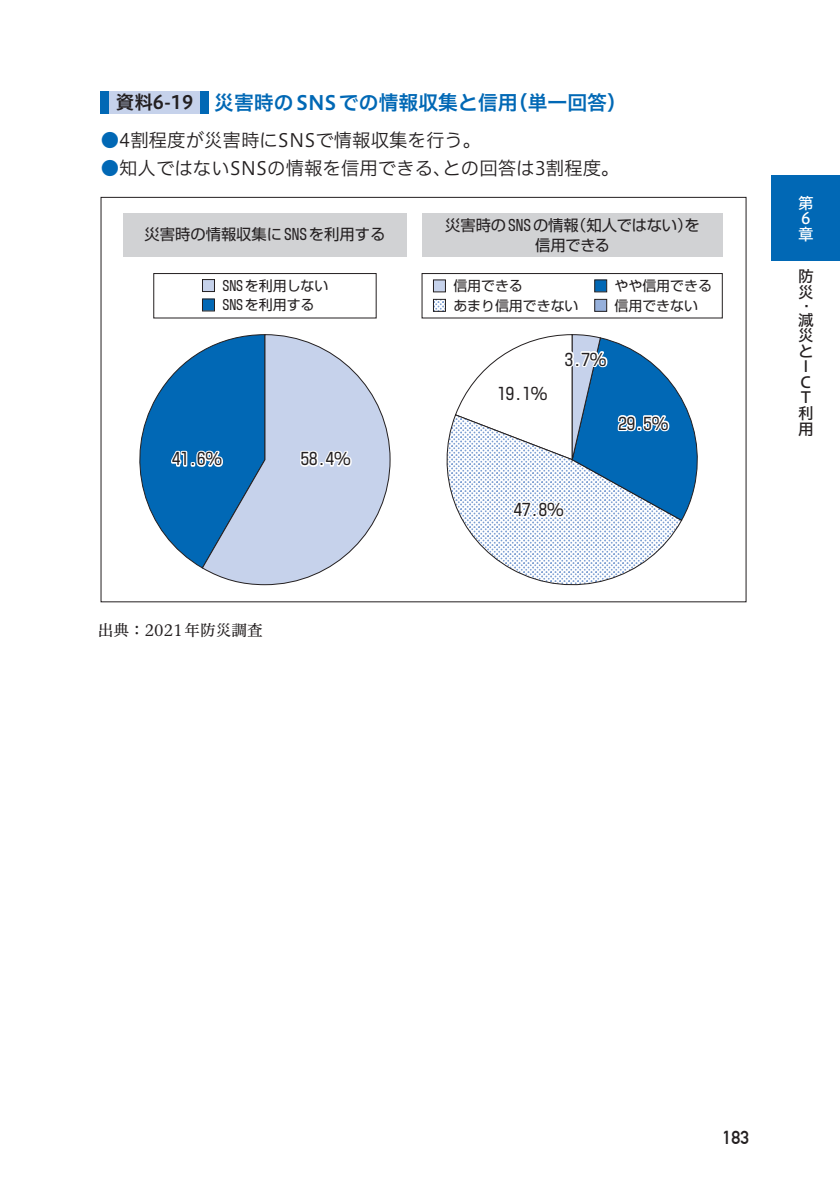
<style>
.page{position:relative;width:840px;height:1191px;background:#fff}
.page>*{position:absolute;margin:0;border:0;box-sizing:border-box;transform-origin:0 0}
.小見出し{font:19.8px "Hiragino UD Sans F Std N W6";color:#0168b5}
.本文{font:18.4px "Hiragino UD Sans F Std N W3";color:#231f20}
.資料No{font:18.4px "Hiragino UD Sans F Std N W6";color:#231f20}
.t1{font:700 18.4px "DIN Alternate";color:#231f20}
.t2{font:16.6px "Shin Go Pro";color:#231f20}
.脚注{font:15.6px "Hiragino UD Serif Std N W4";color:#231f20}
.t3{font:15.6px/15.6px "Hiragino UD Sans F Std N W5";color:#231f20}
.t4{font:15.6px/15.6px "Hiragino UD Sans F Std N W5";color:#fff}
.t5{font:15.2px/19.4px "Shin Go Pro";color:#231f20;text-align:center}
.t6{font:15.2px "Shin Go Pr 6";color:#231f20}
.t7{font:13.8px "Shin Go Pro";color:#231f20}
.s1{color:#0168b5}
.s2{font-family:"Shin Go Pro"}
.s3{color:#c6d2eb}
.s4{color:#bfbfbf}
.s5{color:#96b0db}
</style>
<div class="page">
<div style="left:771px;top:176px;width:68px;height:85px;background:#0168b5"></div>
<div style="left:421px;top:273px;width:301px;height:45px;border:1px solid #231f20"></div>
<div style="left:594px;top:280px;width:12px;height:12px;border:1px solid #231f20"></div>
<div style="left:433px;top:299px;width:12px;height:13px;border:1px solid #231f20"></div>
<div style="left:594px;top:299px;width:12px;height:13px;border:1px solid #231f20"></div>
<div style="left:153px;top:273px;width:223px;height:45px;border:1px solid #231f20"></div>
<div style="left:202px;top:279px;width:13px;height:13px;border:1px solid #231f20"></div>
<div style="left:202px;top:299px;width:13px;height:12px;border:1px solid #231f20"></div>
<svg style="left:201px;top:334px;width:189px;height:251px"></svg>
<svg style="left:139px;top:334px;width:126px;height:234px"></svg>
<svg style="left:298px;top:448px;width:55px;height:20px"></svg>
<svg style="left:446px;top:418px;width:236px;height:168px"></svg>
<svg style="left:454px;top:334px;width:244px;height:187px"></svg>
<div style="left:123px;top:214px;width:283px;height:43px;background:#d1d2d4"></div>
<div style="left:422px;top:214px;width:299px;height:43px;background:#d1d2d4"></div>
<div style="left:109px;top:91px;width:91px;height:22px;background:#c6d2eb"></div>
<div style="left:101px;top:91px;width:8px;height:22px;background:#0168b5"></div>
<div style="left:200px;top:91px;width:8px;height:22px;background:#0168b5"></div>
<p class="資料No" style="left:116px;top:88px;width:79px">資料6-19</p>
<p class="小見出し" style="left:214px;top:87px;width:414px">災害時の SNSでの情報収集と信用（単一回答）</p>
<p class="資料No" style="left:153px;top:88px;width:42px">0 00</p>
<p class="本文" style="left:101px;top:126px;width:382px"><span class="s1">●</span>4割程度が災害時にSNSで情報収集を行う。</p>
<p class="本文" style="left:101px;top:154px;width:520px"><span class="s1">●</span>知人ではないSNSの情報を信用できる、との回答は3割程度。</p>
<p class="t6" style="left:144px;top:222px;width:242px">災害時の情報収集に<span class="s2">SNS</span>を利用する</p>
<p class="t5" style="left:445px;top:214px;width:256px">災害時のSNSの情報（知人ではない）を信用できる</p>
<p class="t7" style="left:201px;top:274px;width:128px"><span class="s3">■</span> SNSを利用しない</p>
<p class="t7" style="left:201px;top:294px;width:114px"><span class="s1">■</span> SNSを利用する</p>
<p class="t2" style="left:172px;top:445px;width:51px">41.6%</p>
<p class="t2" style="left:301px;top:445px;width:51px">58.4%</p>
<p class="脚注" style="left:98px;top:618px;width:166px">出典：2021年防災調査</p>
<p class="t7" style="left:432px;top:275px;width:92px"><span class="s3">■</span> 信用できる</p>
<p class="t7" style="left:593px;top:275px;width:120px"><span class="s1">■</span> やや信用できる</p>
<p class="t7" style="left:432px;top:294px;width:267px"><span class="s4">■</span> あまり信用できない <span class="s5">■</span> 信用できない</p>
<p class="t2" style="left:497px;top:380px;width:51px">19.1%</p>
<p class="t2" style="left:564px;top:346px;width:43px">3.7%</p>
<p class="t2" style="left:618px;top:410px;width:51px">29.5%</p>
<p class="t2" style="left:513px;top:496px;width:51px">47.8%</p>
<p class="t4" style="left:797px;top:194px;width:16px">第第第</p>
<p class="t3" style="left:797px;top:268px;width:17px">防防</p>
<p class="t3" style="left:797px;top:311px;width:17px">防</p>
<p class="t3" style="left:816px;top:304px;width:6px;rotate:90deg">防</p>
<p class="t3" style="left:797px;top:326px;width:16px">防防防防防防防</p>
<p class="t1" style="left:722px;top:1124px;width:28px">183</p>
</div>
